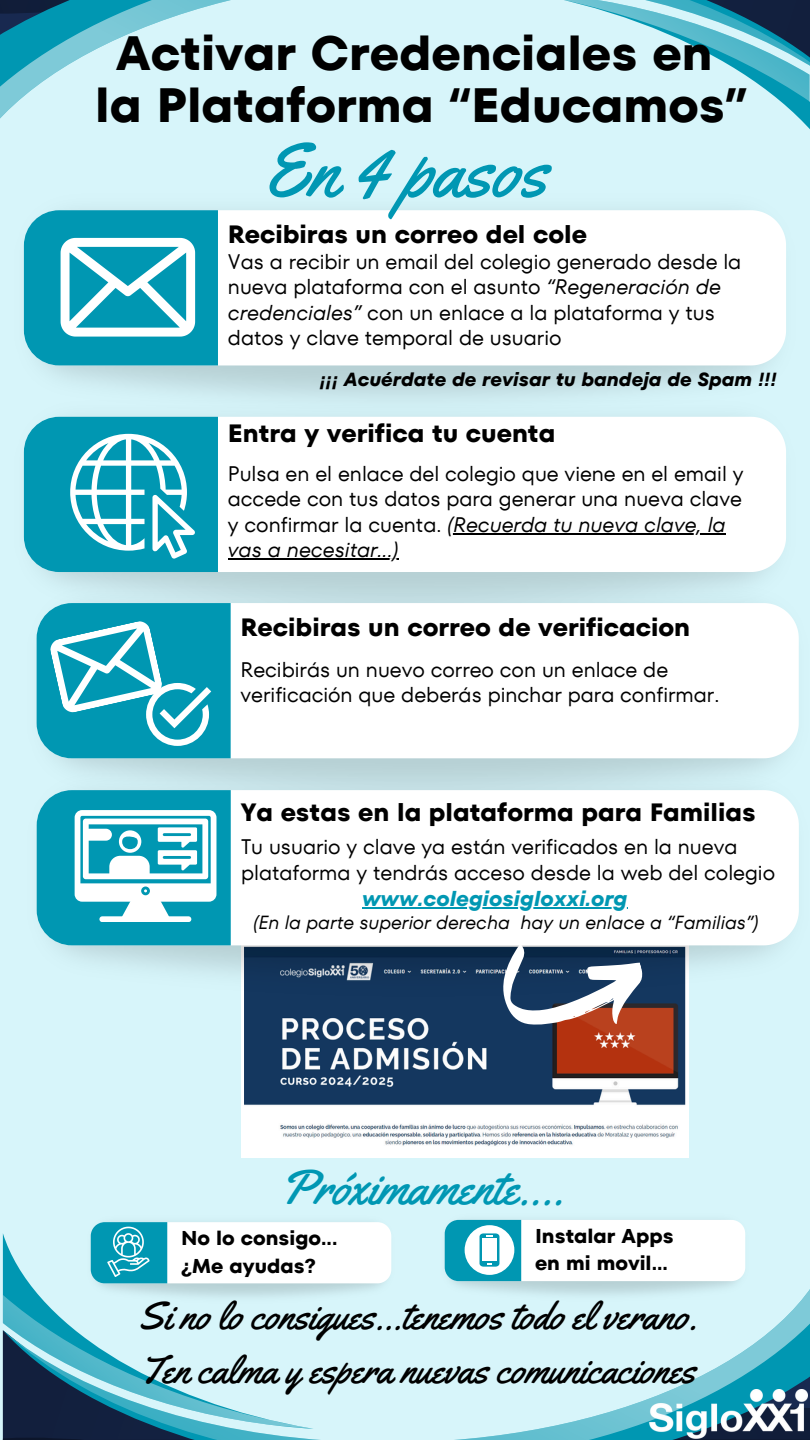
<style>
.page{position:relative;width:810px;height:1440px;background:#d7f5fa}
.page>*{position:absolute;margin:0;border:0;box-sizing:border-box;transform-origin:0 0}
.t1{font:76px "Yellowtail";color:#0097b3}
.t2{font:49px "Yellowtail";color:#0097b3}
.t3{font:700 48px/52.5px "TT Fors";color:#000;text-align:center}
.t4{font:39px/54px "Yellowtail";color:#000}
.t5{font:700 25px "TT Fors";color:#000}
.t6{font:21px/25.5px "TT Fors";color:#000}
.t7{font:italic 700 21px "TT Fors";color:#0097b2}
.t8{font:italic 21px "TT Fors";color:#000}
.t9{font:700 20px/27.8px "TT Fors";color:#000}
.t10{font:italic 18.9px "TT Fors";color:#000}
.t11{font:italic 700 18.9px "TT Fors";color:#000}
.s1{font-style:italic}
</style>
<div class="page">
<img style="left:23px;top:244px;width:741px;height:156px">
<div style="left:218px;top:210px;width:568px;height:155px;background:#fff"></div>
<svg style="left:5px;top:1289px;width:805px;height:151px"></svg>
<svg style="left:3px;top:1234px;width:311px;height:195px"></svg>
<svg style="left:3px;top:1295px;width:308px;height:133px"></svg>
<svg style="left:0;top:0;width:231px;height:119px"></svg>
<svg style="left:564px;top:0;width:246px;height:130px"></svg>
<div style="left:218px;top:417px;width:568px;height:155px;background:#fff"></div>
<svg style="left:24px;top:417px;width:194px;height:155px;background:#2ea9c0"></svg>
<div style="left:231px;top:603px;width:568px;height:155px;background:#fff"></div>
<svg style="left:24px;top:210px;width:194px;height:155px;background:#36adc2"></svg>
<svg style="left:37px;top:603px;width:194px;height:155px;background:#2ca9bf"></svg>
<svg style="left:241px;top:997px;width:447px;height:161px;background:#8790a1"></svg>
<img style="left:36px;top:774px;width:740px;height:223px">
<div style="left:231px;top:790px;width:568px;height:155px;background:#fff"></div>
<svg style="left:37px;top:790px;width:194px;height:155px;background:#53b9cb"></svg>
<svg style="left:491px;top:915px;width:163px;height:137px;background:#8c858f"></svg>
<img style="left:87px;top:1234px;width:308px;height:69px">
<svg style="left:91px;top:1222px;width:300px;height:61px;background:#c5e7ed"></svg>
<img style="left:441px;top:1219px;width:308px;height:82px">
<svg style="left:445px;top:1220px;width:300px;height:61px;background:#d4edf2"></svg>
<img style="left:647px;top:1389px;width:161px;height:51px">
<hr style="left:447px;top:533px;width:279px;height:2px;background:#000">
<hr style="left:228px;top:559px;width:171px;height:1px;background:#000">
<hr style="left:362px;top:907px;width:266px;height:2px;background:#0097b2">
<p class="t3" style="left:95px;top:27px;width:654px">Activar Credenciales en la Plataforma “Educamos”</p>
<h6 class="t1" style="left:263px;top:123px;width:286px">En 4 pasos</h6>
<p class="t5" style="left:228px;top:217px;width:361px">Recibiras un correo del cole</p>
<h5 class="t6" style="left:228px;top:249px;width:515px">Vas a recibir un email del colegio generado desde la nueva plataforma con el asunto <span class="s1">“Regeneración de credenciales”</span> con un enlace a la plataforma y tus datos y clave temporal de usuario</h5>
<p class="t11" style="left:320px;top:366px;width:458px">¡¡¡ Acuérdate de revisar tu bandeja de Spam !!!</p>
<p class="t5" style="left:228px;top:416px;width:329px">Entra y verifica tu cuenta</p>
<p class="t6" style="left:228px;top:460px;width:517px;text-align:justify">Pulsa en el enlace del colegio que viene en el email y accede con tus datos para generar una nueva clave y confirmar la cuenta. <span class="s1">(Recuerda tu nueva clave, la</span></p>
<p class="t8" style="left:228px;top:535px;width:172px">vas a necesitar...)</p>
<p class="t5" style="left:241px;top:610px;width:451px">Recibiras un correo de verificacion</p>
<p class="t6" style="left:241px;top:657px;width:480px">Recibirás un nuevo correo con un enlace de verificación que deberás pinchar para confirmar.</p>
<p class="t5" style="left:241px;top:794px;width:517px">Ya estas en la plataforma para Familias</p>
<h5 class="t6" style="left:241px;top:834px;width:536px">Tu usuario y clave ya están verificados en la nueva plataforma y tendrás acceso desde la web del colegio</h5>
<p class="t7" style="left:362px;top:884px;width:267px">www.colegiosigloxxi.org</p>
<p class="t10" style="left:253px;top:909px;width:507px">(En la parte superior derecha hay un enlace a “Familias”)</p>
<h2 class="t2" style="left:279px;top:1156px;width:286px">Próximamente....</h2>
<h5 class="t9" style="left:181px;top:1224px;width:158px">No lo consigo... ¿Me ayudas?</h5>
<p class="t9" style="left:535px;top:1222px;width:140px">Instalar Apps en mi movil...</p>
<p class="t4" style="left:138px;top:1289px;width:560px">Si no lo consigues...tenemos todo el verano.<br>Ten calma y espera nuevas comunicaciones</p>
</div>
